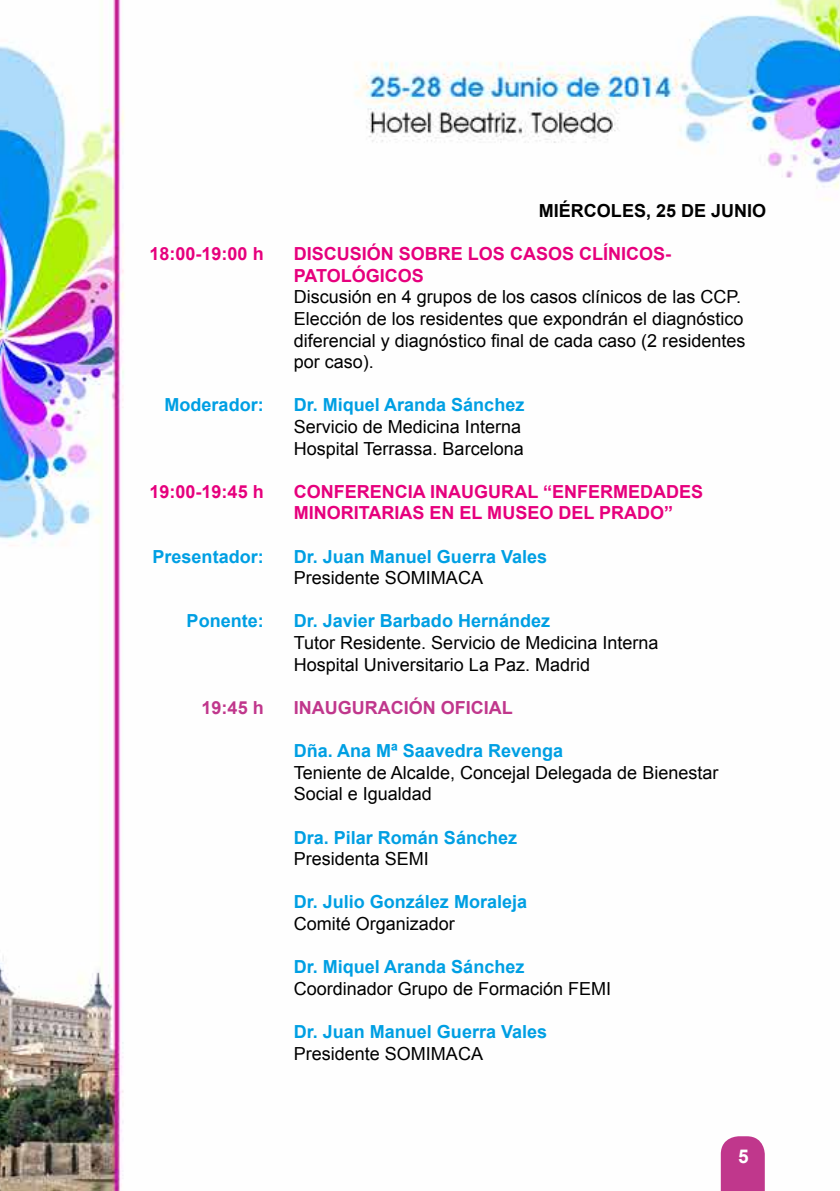
<style>
.page{position:relative;width:840px;height:1191px;background:#fff}
.page>*{position:absolute;margin:0;border:0;box-sizing:border-box;transform-origin:0 0}
.t1{font:700 19px "Arial";color:#fff}
.t2{font:18px/21.6px "Arial";color:#000}
.t3{font:700 18px "Arial";color:#009fe3}
.t4{font:700 18px/21.6px "Arial";color:#e6007d}
.t5{font:700 18px "Arial";color:#c0378c}
.t6{font:700 18px "Arial";color:#000}
</style>
<div class="page">
<img style="left:0;top:0;width:839px;height:1191px">
<svg style="left:720px;top:1136px;width:44px;height:55px;background:#c44594"></svg>
<p class="t6" style="left:538px;top:199px;width:229px">MIÉRCOLES, 25 DE JUNIO</p>
<p class="t4" style="left:149px;top:244px;width:116px">18:00-19:00 h</p>
<p class="t4" style="left:293px;top:244px;width:379px">DISCUSIÓN SOBRE LOS CASOS CLÍNICOS-<br>PATOLÓGICOS</p>
<p class="t2" style="left:293px;top:286px;width:453px">Discusión en 4 grupos de los casos clínicos de las CCP.<br>Elección de los residentes que expondrán el diagnóstico diferencial y diagnóstico final de cada caso (2 residentes por caso).</p>
<p class="t3" style="left:164px;top:393px;width:100px">Moderador:</p>
<p class="t3" style="left:293px;top:393px;width:232px">Dr. Miquel Aranda Sánchez</p>
<p class="t2" style="left:293px;top:416px;width:231px">Servicio de Medicina Interna<br>Hospital Terrassa. Barcelona</p>
<p class="t4" style="left:149px;top:481px;width:116px">19:00-19:45 h</p>
<p class="t4" style="left:293px;top:481px;width:411px">CONFERENCIA INAUGURAL “ENFERMEDADES<br>MINORITARIAS EN EL MUSEO DEL PRADO”</p>
<p class="t3" style="left:152px;top:544px;width:113px">Presentador:</p>
<p class="t3" style="left:293px;top:544px;width:255px">Dr. Juan Manuel Guerra Vales</p>
<p class="t2" style="left:293px;top:567px;width:191px">Presidente SOMIMACA</p>
<p class="t3" style="left:186px;top:609px;width:79px">Ponente:</p>
<p class="t3" style="left:293px;top:609px;width:258px">Dr. Javier Barbado Hernández</p>
<p class="t2" style="left:293px;top:632px;width:366px">Tutor Residente. Servicio de Medicina Interna<br>Hospital Universitario La Paz. Madrid</p>
<p class="t5" style="left:201px;top:695px;width:64px">19:45 h</p>
<p class="t5" style="left:293px;top:695px;width:220px">INAUGURACIÓN OFICIAL</p>
<p class="t3" style="left:293px;top:739px;width:271px">Dña. Ana Mª Saavedra Revenga</p>
<p class="t2" style="left:293px;top:762px;width:426px">Teniente de Alcalde, Concejal Delegada de Bienestar<br>Social e Igualdad</p>
<p class="t3" style="left:293px;top:825px;width:225px">Dra. Pilar Román Sánchez</p>
<p class="t2" style="left:293px;top:848px;width:137px">Presidenta SEMI</p>
<p class="t3" style="left:293px;top:890px;width:235px">Dr. Julio González Moraleja</p>
<p class="t2" style="left:293px;top:913px;width:163px">Comité Organizador</p>
<p class="t3" style="left:293px;top:955px;width:232px">Dr. Miquel Aranda Sánchez</p>
<p class="t2" style="left:293px;top:978px;width:319px">Coordinador Grupo de Formación FEMI</p>
<p class="t3" style="left:293px;top:1019px;width:255px">Dr. Juan Manuel Guerra Vales</p>
<p class="t2" style="left:293px;top:1042px;width:191px">Presidente SOMIMACA</p>
<p class="t1" style="left:737px;top:1144px;width:12px">5</p>
</div>
